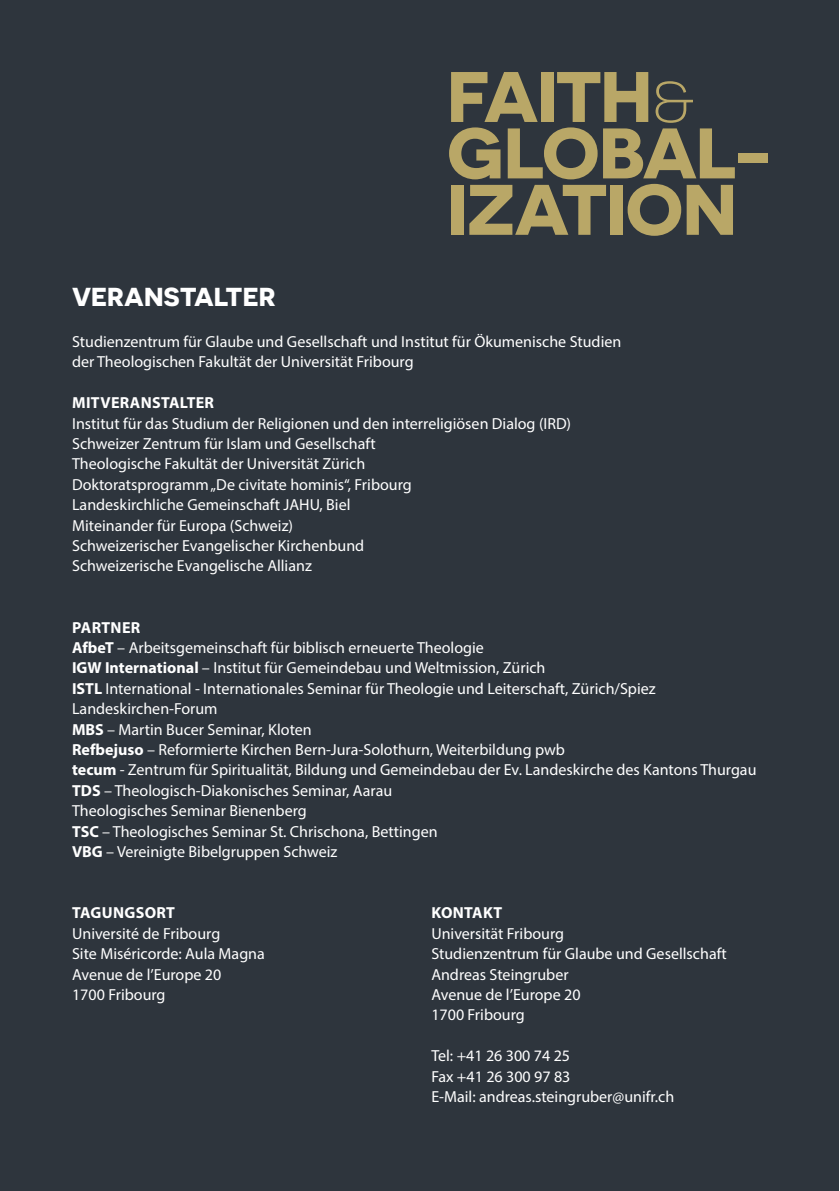
<style>
.page{position:relative;width:840px;height:1191px;background:#fff}
.page>*{position:absolute;margin:0;border:0;box-sizing:border-box;transform-origin:0 0}
.t1{font:700 26px "Novecentosanswide";color:#fff}
.t2{font:16px/20.4px "Myriad Pro";color:#fff}
.t3{font:700 16px "Myriad Pro";letter-spacing:.02em;color:#fff}
.s1{font-weight:700}
</style>
<div class="page">
<div style="left:0;top:1px;width:838px;height:1190px;background:#2e353d"></div>
<div style="left:738px;top:153px;width:29px;height:10px;background:#b9a767"></div>
<svg style="left:449px;top:72px;width:285px;height:164px"></svg>
<h1 class="t1" style="left:72px;top:281px;width:205px">VERANSTALTER</h1>
<p class="t2" style="left:72px;top:331px;width:550px">Studienzentrum für Glaube und Gesellschaft und Institut für Ökumenische Studien der Theologischen Fakultät der Universität Fribourg</p>
<p class="t3" style="left:72px;top:392px;width:143px">MITVERANSTALTER</p>
<p class="t2" style="left:72px;top:413px;width:500px">Institut für das Studium der Religionen und den interreligiösen Dialog (IRD)<br>Schweizer Zentrum für Islam und Gesellschaft<br>Theologische Fakultät der Universität Zürich<br>Doktoratsprogramm „De civitate hominis“, Fribourg<br>Landeskirchliche Gemeinschaft JAHU, Biel<br>Miteinander für Europa (Schweiz)<br>Schweizerischer Evangelischer Kirchenbund<br>Schweizerische Evangelische Allianz</p>
<p class="t2" style="left:72px;top:617px;width:685px"><span class="s1">PARTNER<br>AfbeT</span> – Arbeitsgemeinschaft für biblisch erneuerte Theologie<br><span class="s1">IGW International</span> – Institut für Gemeindebau und Weltmission, Zürich<br><span class="s1">ISTL</span> International - Internationales Seminar für Theologie und Leiterschaft, Zürich/Spiez Landeskirchen-Forum<br><span class="s1">MBS</span> – Martin Bucer Seminar, Kloten<br><span class="s1">Refbejuso</span> – Reformierte Kirchen Bern-Jura-Solothurn, Weiterbildung pwb<br><span class="s1">tecum</span> - Zentrum für Spiritualität, Bildung und Gemeindebau der Ev. Landeskirche des Kantons Thurgau <span class="s1">TDS</span> – Theologisch-Diakonisches Seminar, Aarau<br>Theologisches Seminar Bienenberg<br><span class="s1">TSC</span> – Theologisches Seminar St. Chrischona, Bettingen<br><span class="s1">VBG</span> – Vereinigte Bibelgruppen Schweiz</p>
<p class="t3" style="left:72px;top:902px;width:104px">TAGUNGSORT</p>
<p class="t2" style="left:72px;top:923px;width:194px">Université de Fribourg<br>Site Miséricorde: Aula Magna<br>Avenue de l’Europe 20<br>1700 Fribourg</p>
<p class="t3" style="left:431px;top:902px;width:72px">KONTAKT</p>
<p class="t2" style="left:431px;top:923px;width:297px">Universität Fribourg<br>Studienzentrum für Glaube und Gesellschaft<br>Andreas Steingruber<br>Avenue de l’Europe 20<br>1700 Fribourg</p>
<p class="t2" style="left:431px;top:1045px;width:244px">Tel: +41 26 300 74 25<br>Fax +41 26 300 97 83<br>E-Mail: andreas.steingruber@unifr.ch</p>
</div>
